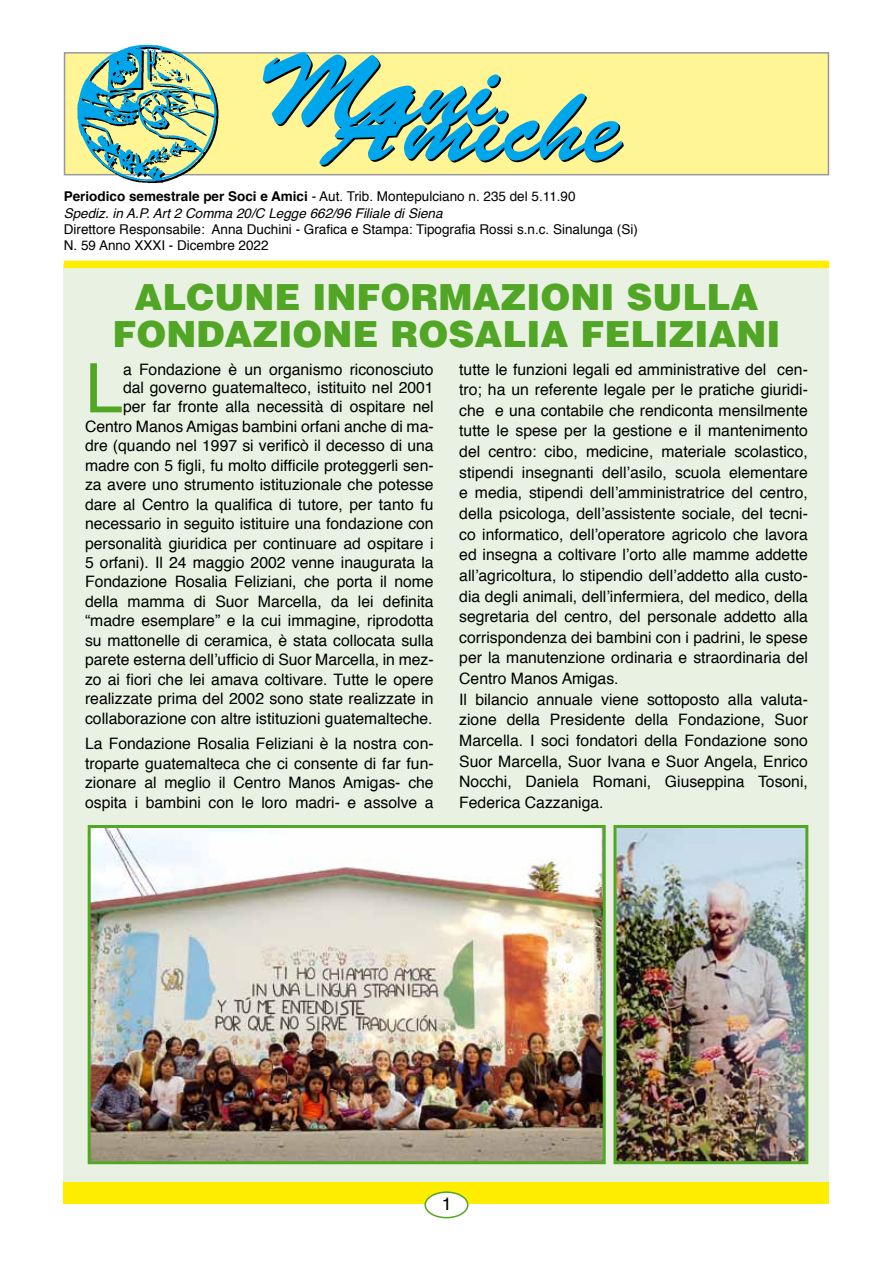
<style>
.page{position:relative;width:893px;height:1263px;background:#fff}
.page>*{position:absolute;margin:0;border:0;box-sizing:border-box;transform-origin:0 0}
.t1{font:100.5px "Brush Script";color:#00a6eb}
.t2{font:68.4px "Helvetica";color:#52a625}
.t3{font:900 36px/37.5px "Helvetica";color:#52a625;text-align:center}
.t4{font:18px "Helvetica";color:#000}
.t5{font:15.75px/20.7px "Helvetica";color:#000;text-align:right}
.t6{font:italic 13.5px/16.2px "Helvetica";color:#000}
.t7{font:13.5px/16.2px "Helvetica";color:#000}
.s1{color:#000}
.s2{font-weight:700;font-style:normal}
.s3{font-style:normal}
</style>
<div class="page">
<div style="left:64px;top:264px;width:765px;height:935px;background:#e9f2e2"></div>
<div style="left:64px;top:1182px;width:765px;height:21px;background:#ffed00"></div>
<div style="left:425px;top:1192px;width:43px;height:26px;background:#fff;border-radius:50%"></div>
<div style="left:424px;top:1191px;width:44px;height:27px;border:2px solid #52a625;border-radius:50%"></div>
<div style="left:65px;top:54px;width:763px;height:120px;background:#fff594"></div>
<div style="left:64px;top:52px;width:765px;height:123px;border:2px solid #98989c"></div>
<img style="left:68px;top:44px;width:154px;height:140px">
<div style="left:64px;top:261px;width:765px;height:7px;background:#ffed00"></div>
<img style="left:92px;top:829px;width:510px;height:331px">
<div style="left:88px;top:825px;width:518px;height:339px;border:3px solid #52a625"></div>
<img style="left:617px;top:829px;width:187px;height:331px">
<div style="left:613px;top:825px;width:195px;height:339px;border:3px solid #52a625"></div>
<h1 class="t1" style="left:260px;top:35px;width:238px"><span class="s1">M</span>Aa n i</h1>
<h1 class="t1" style="left:405px;top:71px;width:217px">miche</h1>
<p class="t6" style="left:64px;top:189px;width:513px"><span class="s2">Periodico semestrale per Soci e Amici</span> <span class="s3">- Aut. Trib. Montepulciano n. 235 del 5.11.90<br></span>Spediz. in A.P. Art 2 Comma 20/C Legge 662/96 Filiale di Siena</p>
<p class="t7" style="left:64px;top:221px;width:576px">Direttore Responsabile: Anna Duchini - Grafica e Stampa: Tipografia Rossi s.n.c. Sinalunga (Si)<br>N. 59 Anno XXXI - Dicembre 2022</p>
<h3 class="t3" style="left:112px;top:277px;width:669px">ALCUNE INFORMAZIONI SULLA<br>FONDAZIONE ROSALIA FELIZIANI</h3>
<h2 class="t2" style="left:85px;top:336px;width:40px">L</h2>
<p class="t5" style="left:85px;top:360px;width:350px;line-height:19.4px">a Fondazione è un organismo riconosciuto<br>dal governo guatemalteco, istituito nel 2001<br>per far fronte alla necessità di ospitare nel Centro Manos Amigas bambini orfani anche di ma&shy;dre (quando nel 1997 si verificò il decesso di una madre con 5 figli, fu molto difficile proteggerli sen&shy;za avere uno strumento istituzionale che potesse dare al Centro la qualifica di tutore, per tanto fu necessario in seguito istituire una fondazione con personalità giuridica per continuare ad ospitare i 5 orfani). Il 24 maggio 2002 venne inaugurata la Fondazione Rosalia Feliziani, che porta il nome della mamma di Suor Marcella, da lei definita “madre esemplare” e la cui immagine, riprodotta su mattonelle di ceramica, è stata collocata sulla parete esterna dell’ufficio di Suor Marcella, in mez&shy;zo ai fiori che lei amava coltivare. Tutte le opere realizzate prima del 2002 sono state realizzate in collaborazione con altre istituzioni guatemalteche.</p>
<p class="t5" style="left:85px;top:735px;width:350px;line-height:19.5px;text-align:justify">La Fondazione Rosalia Feliziani è la nostra con&shy;troparte guatemalteca che ci consente di far fun&shy;zionare al meglio il Centro Manos Amigas- che ospita i bambini con le loro madri- e assolve a</p>
<p class="t5" style="left:459px;top:359px;width:350px;text-align:left">tutte le funzioni legali ed amministrative del cen&shy;tro; ha un referente legale per le pratiche giuridi&shy;che e una contabile che rendiconta mensilmente tutte le spese per la gestione e il mantenimento del centro: cibo, medicine, materiale scolastico, stipendi insegnanti dell’asilo, scuola elementare e media, stipendi dell’amministratrice del centro, della psicologa, dell’assistente sociale, del tecni&shy;co informatico, dell’operatore agricolo che lavora ed insegna a coltivare l’orto alle mamme addette all’agricoltura, lo stipendio dell’addetto alla custo&shy;dia degli animali, dell’infermiera, del medico, della segretaria del centro, del personale addetto alla corrispondenza dei bambini con i padrini, le spese per la manutenzione ordinaria e straordinaria del Centro Manos Amigas.<br>Il bilancio annuale viene sottoposto alla valuta&shy;zione della Presidente della Fondazione, Suor Marcella. I soci fondatori della Fondazione sono Suor Marcella, Suor Ivana e Suor Angela, Enrico Nocchi, Daniela Romani, Giuseppina Tosoni, Federica Cazzaniga.</p>
<p class="t4" style="left:442px;top:1190px;width:12px">1</p>
</div>
